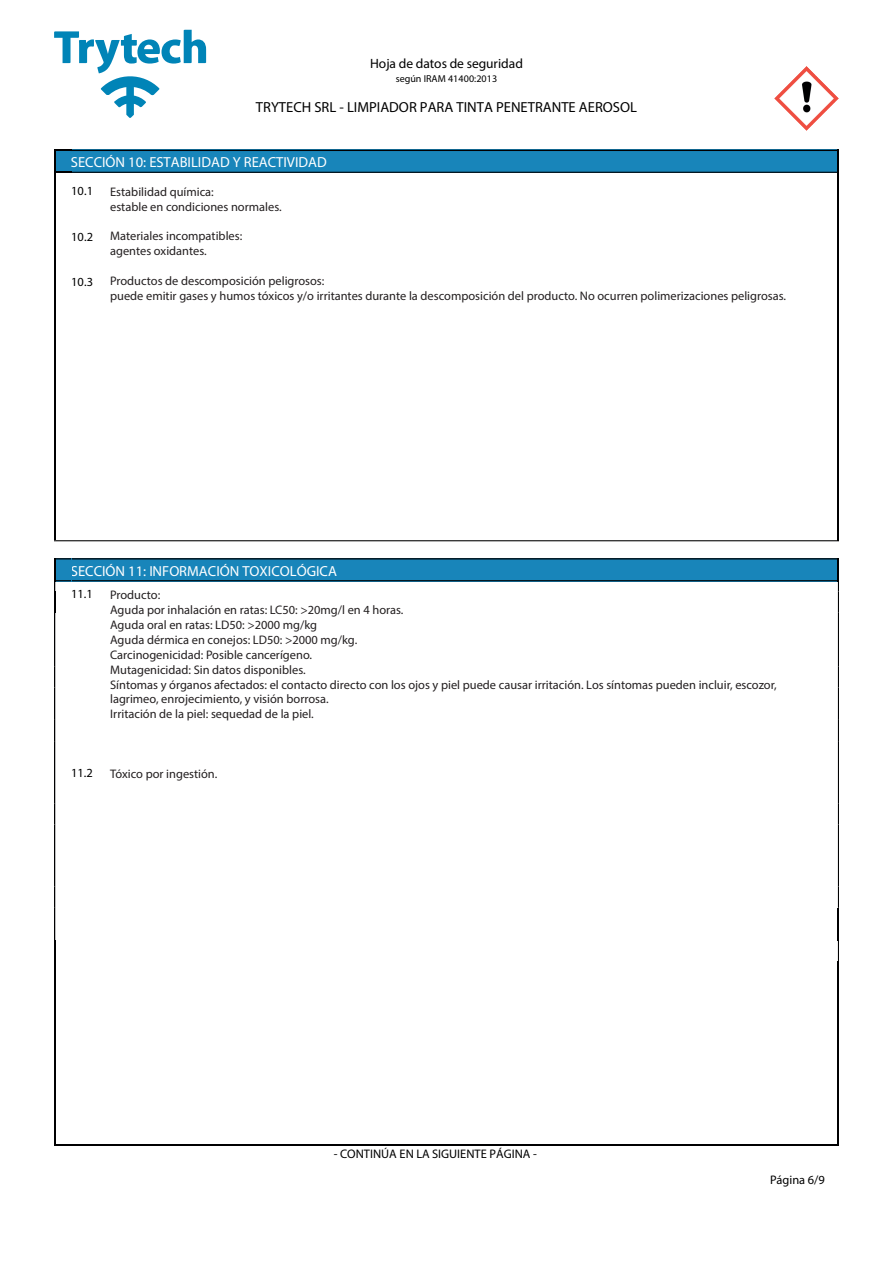
<style>
.page{position:relative;width:893px;height:1263px;background:#fff}
.page>*{position:absolute;margin:0;border:0;box-sizing:border-box;transform-origin:0 0}
.t1{font:14.55px "Myriad Pro";color:#fff}
.t2{font:14.55px "Myriad Pro";color:#000001}
.t3{font:13.5px "Myriad Pro";color:#000001}
.t4{font:12.45px/14.9px "Myriad Pro";color:#231f20}
.t5{font:12.45px "Myriad Pro";color:#000001}
.t6{font:10.05px "Myriad Pro";color:#000001}
</style>
<div class="page">
<svg style="left:54px;top:30px;width:152px;height:88px"></svg>
<hr style="left:54px;top:1144px;width:785px;height:1px;background:#000001">
<img style="left:775px;top:66px;width:64px;height:64px">
<div style="left:54px;top:150px;width:785px;height:23px;background:#1885ba"></div>
<svg style="left:838px;top:151px;width:1px;height:32px"></svg>
<hr style="left:71px;top:150px;width:768px;height:1px;background:#000001">
<hr style="left:71px;top:172px;width:768px;height:1px;background:#000001">
<svg style="left:54px;top:150px;width:17px;height:23px"></svg>
<hr style="left:838px;top:183px;width:1px;height:357px;background:#000001">
<hr style="left:54px;top:172px;width:1px;height:368px;background:#000001">
<hr style="left:54px;top:540px;width:785px;height:1px;background:#000001">
<div style="left:71px;top:558px;width:768px;height:23px;background:#1885ba"></div>
<hr style="left:71px;top:558px;width:768px;height:1px;background:#000001">
<hr style="left:71px;top:580px;width:768px;height:1px;background:#000001">
<svg style="left:838px;top:940px;width:1px;height:21px"></svg>
<hr style="left:838px;top:908px;width:1px;height:32px;background:#000001">
<hr style="left:54px;top:940px;width:1px;height:204px;background:#000001">
<hr style="left:54px;top:908px;width:1px;height:32px;background:#000001">
<svg style="left:838px;top:886px;width:1px;height:22px"></svg>
<svg style="left:54px;top:886px;width:1px;height:22px"></svg>
<hr style="left:838px;top:824px;width:1px;height:62px;background:#000001">
<hr style="left:54px;top:824px;width:1px;height:62px;background:#000001">
<svg style="left:838px;top:803px;width:1px;height:21px"></svg>
<svg style="left:54px;top:803px;width:1px;height:21px"></svg>
<hr style="left:838px;top:741px;width:1px;height:62px;background:#000001">
<hr style="left:54px;top:741px;width:1px;height:62px;background:#000001">
<svg style="left:838px;top:720px;width:1px;height:21px"></svg>
<svg style="left:54px;top:720px;width:1px;height:21px"></svg>
<hr style="left:838px;top:688px;width:1px;height:32px;background:#000001">
<hr style="left:54px;top:688px;width:1px;height:32px;background:#000001">
<svg style="left:838px;top:666px;width:1px;height:22px"></svg>
<svg style="left:54px;top:666px;width:1px;height:22px"></svg>
<hr style="left:838px;top:634px;width:1px;height:32px;background:#000001">
<hr style="left:54px;top:634px;width:1px;height:32px;background:#000001">
<svg style="left:838px;top:559px;width:1px;height:75px"></svg>
<hr style="left:838px;top:961px;width:1px;height:183px;background:#000001">
<svg style="left:54px;top:558px;width:17px;height:76px"></svg>
<p class="t3" style="left:370px;top:55px;width:154px">Hoja de datos de seguridad</p>
<p class="t6" style="left:396px;top:72px;width:103px">según IRAM 41400:2013</p>
<p class="t2" style="left:256px;top:98px;width:383px">TRYTECH SRL - LIMPIADOR PARA TINTA PENETRANTE AEROSOL</p>
<p class="t1" style="left:71px;top:153px;width:257px">SECCIÓN 10: ESTABILIDAD Y REACTIVIDAD</p>
<p class="t5" style="left:71px;top:183px;width:23px">10.1</p>
<p class="t5" style="left:71px;top:229px;width:23px">10.2</p>
<p class="t5" style="left:71px;top:274px;width:23px">10.3</p>
<p class="t4" style="left:110px;top:184px;width:173px">Estabilidad química:<br>estable en condiciones normales.</p>
<p class="t4" style="left:110px;top:229px;width:134px">Materiales incompatibles: agentes oxidantes.</p>
<p class="t4" style="left:110px;top:273px;width:677px">Productos de descomposición peligrosos:<br>puede emitir gases y humos tóxicos y/o irritantes durante la descomposición del producto. No ocurren polimerizaciones peligrosas.</p>
<p class="t1" style="left:71px;top:562px;width:268px">SECCIÓN 11: INFORMACIÓN TOXICOLÓGICA</p>
<p class="t5" style="left:71px;top:586px;width:23px">11.1</p>
<p class="t4" style="left:110px;top:587px;width:668px">Producto:<br>Aguda por inhalación en ratas: LC50: &gt;20mg/l en 4 horas.<br>Aguda oral en ratas: LD50: &gt;2000 mg/kg<br>Aguda dérmica en conejos: LD50: &gt;2000 mg/kg.<br>Carcinogenicidad: Posible cancerígeno.<br>Mutagenicidad: Sin datos disponibles.<br>Síntomas y órganos afectados: el contacto directo con los ojos y piel puede causar irritación. Los síntomas pueden incluir, escozor, lagrimeo, enrojecimiento, y visión borrosa.<br>Irritación de la piel: sequedad de la piel.</p>
<p class="t5" style="left:71px;top:765px;width:23px">11.2</p>
<p class="t4" style="left:110px;top:766px;width:109px">Tóxico por ingestión.</p>
<p class="t5" style="left:334px;top:1146px;width:205px">- CONTINÚA EN LA SIGUIENTE PÁGINA -</p>
<p class="t5" style="left:770px;top:1172px;width:56px">Página 6/9</p>
</div>
